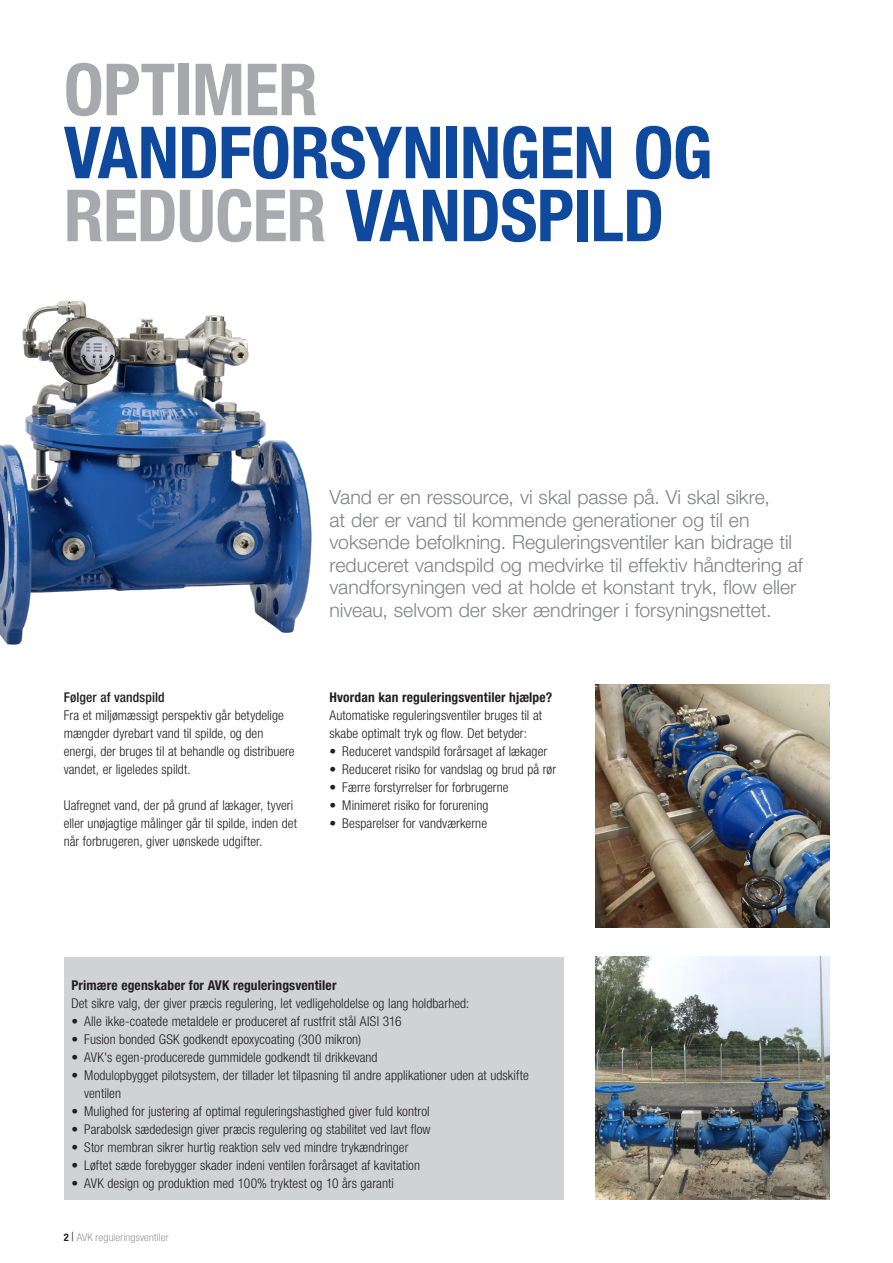
<style>
.page{position:relative;width:893px;height:1263px;background:#fff}
.page>*{position:absolute;margin:0;border:0;box-sizing:border-box;transform-origin:0 0}
.HEADLINE_BLUE_left_s{font:700 condensed 72px/63px "Helvetica Neue LT Pro";letter-spacing:-.01em;color:#0f499d}
.INTRO_TEXT{font:300 19.5px/22.5px "Helvetica Neue LT Pro";color:#808285}
.BODY_COPY{font:300 condensed 13.5px/18px "Helvetica Neue LT Pro";letter-spacing:.005em;color:#231f20}
.SUB_HEADLINES{font:700 condensed 13.5px "Helvetica Neue LT Pro";letter-spacing:.01em;color:#231f20}
.BODY_COPY_BULLET1{font:300 condensed 13.5px "Helvetica Neue LT Pro";letter-spacing:.005em;color:#231f20}
.SUB_HEADLINES-2{font:500 condensed 13.5px "Helvetica Neue LT Pro";letter-spacing:.01em;color:#231f20}
.t1{font:100 condensed 10.5px "Helvetica Neue LT Pro";letter-spacing:.02em;color:#6c6d70;scale:1.1 1}
.s1{color:#a8a9ad}
.s2{font-weight:700;color:#231f20}
.s3{font-family:"Times New Roman";font-weight:700;font-stretch:normal;color:#231f20}
</style>
<div class="page">
<img style="left:595px;top:685px;width:234px;height:242px">
<img style="left:0;top:300px;width:312px;height:345px">
<img style="left:595px;top:957px;width:234px;height:242px">
<div style="left:64px;top:957px;width:499px;height:242px;background:#d1d2d4"></div>
<p class="HEADLINE_BLUE_left_s" style="left:64px;top:57px;width:650px"><span class="s1">OPTIMER<br></span>VANDFORSYNINGEN OG<br><span class="s1">REDUCER</span> VANDSPILD</p>
<p class="SUB_HEADLINES-2" style="left:64px;top:689px;width:102px">Følger af vandspild</p>
<p class="BODY_COPY" style="left:64px;top:706px;width:232px">Fra et miljømæssigt perspektiv går betydelige mængder dyrebart vand til spilde, og den energi, der bruges til at behandle og distribuere vandet, er ligeledes spildt.</p>
<p class="BODY_COPY" style="left:64px;top:796px;width:235px">Uafregnet vand, der på grund af lækager, tyveri eller unøjagtige målinger går til spilde, inden det når forbrugeren, giver uønskede udgifter.</p>
<p class="INTRO_TEXT" style="left:330px;top:485px;width:475px">Vand er en ressource, vi skal passe på. Vi skal sikre,<br>at der er vand til kommende generationer og til en voksende befolkning. Reguleringsventiler kan bidrage til reduceret vandspild og medvirke til effektiv håndtering af vandforsyningen ved at holde et konstant tryk, flow eller niveau, selvom der sker ændringer i forsyningsnettet.</p>
<p class="SUB_HEADLINES" style="left:330px;top:689px;width:224px">Hvordan kan reguleringsventiler hjælpe?</p>
<p class="BODY_COPY" style="left:330px;top:706px;width:214px">Automatiske reguleringsventiler bruges til at skabe optimalt tryk og flow. Det betyder:</p>
<p class="BODY_COPY" style="left:330px;top:742px;width:219px">• Reduceret vandspild forårsaget af lækager</p>
<p class="BODY_COPY" style="left:330px;top:760px;width:228px">• Reduceret risiko for vandslag og brud på rør</p>
<p class="BODY_COPY" style="left:330px;top:778px;width:181px">• Færre forstyrrelser for forbrugerne</p>
<p class="BODY_COPY" style="left:330px;top:796px;width:160px">• Minimeret risiko for forurening</p>
<p class="BODY_COPY" style="left:330px;top:814px;width:159px">• Besparelser for vandværkerne</p>
<p class="SUB_HEADLINES" style="left:71px;top:977px;width:267px">Primære egenskaber for AVK reguleringsventiler</p>
<p class="BODY_COPY_BULLET1" style="left:71px;top:995px;width:399px">Det sikre valg, der giver præcis regulering, let vedligeholdelse og lang holdbarhed:</p>
<p class="BODY_COPY" style="left:71px;top:1012px;width:332px">• Alle ikke-coatede metaldele er produceret af rustfrit stål AISI 316</p>
<p class="BODY_COPY" style="left:71px;top:1030px;width:291px">• Fusion bonded GSK godkendt epoxycoating (300 mikron)</p>
<p class="BODY_COPY" style="left:71px;top:1048px;width:308px">• AVK's egen-producerede gummidele godkendt til drikkevand</p>
<p class="BODY_COPY" style="left:84px;top:1066px;width:446px;text-indent:-13px">• Modulopbygget pilotsystem, der tillader let tilpasning til andre applikationer uden at udskifte ventilen</p>
<p class="BODY_COPY" style="left:71px;top:1102px;width:360px">• Mulighed for justering af optimal reguleringshastighed giver fuld kontrol</p>
<p class="BODY_COPY" style="left:71px;top:1120px;width:361px">• Parabolsk sædedesign giver præcis regulering og stabilitet ved lavt flow</p>
<p class="BODY_COPY" style="left:71px;top:1138px;width:339px">• Stor membran sikrer hurtig reaktion selv ved mindre trykændringer</p>
<p class="BODY_COPY" style="left:71px;top:1156px;width:350px">• Løftet sæde forebygger skader indeni ventilen forårsaget af kavitation</p>
<p class="BODY_COPY" style="left:71px;top:1174px;width:324px">• AVK design og produktion med 100% tryktest og 10 års garanti</p>
<p class="t1" style="left:64px;top:1231px;width:97px"><span class="s2">2</span> <span class="s3">|</span> AVK reguleringsventiler</p>
</div>
